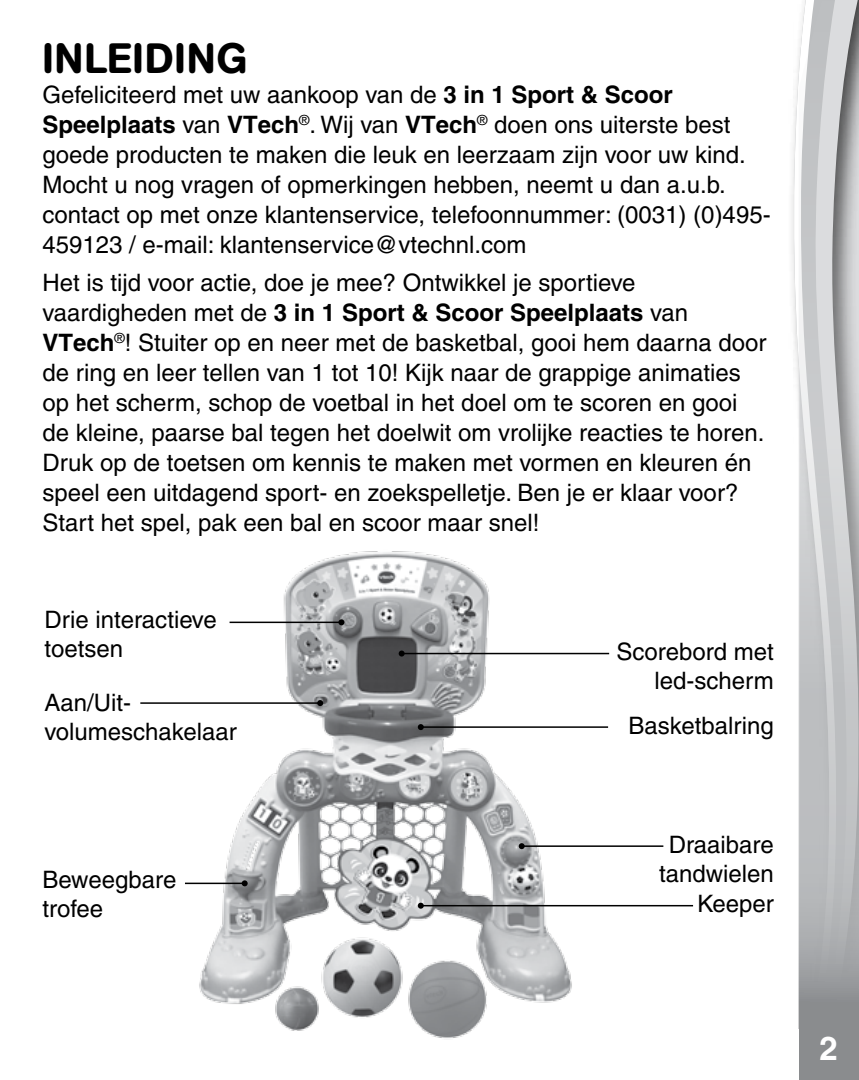
<style>
.page{position:relative;width:859px;height:1080px;background:#fff}
.page>*{position:absolute;margin:0;border:0;box-sizing:border-box;transform-origin:0 0}
.t1{font:500 42px "AG Book Rounded";letter-spacing:.02em;color:#000}
.t2{font:700 33px "Helvetica";color:#fff}
.t3{font:500 24px/30px "Helvetica";color:#000}
.s1{font-weight:700}
</style>
<div class="page">
<svg style="left:793px;top:55px;width:6px;height:974px"></svg>
<svg style="left:799px;top:0;width:60px;height:1080px;background:#bdbec0"></svg>
<img style="left:192px;top:551px;width:387px;height:453px">
<img style="left:410px;top:951px;width:79px;height:87px">
<img style="left:316px;top:929px;width:94px;height:89px">
<hr style="left:140px;top:702px;width:180px;height:2px;background:#000">
<svg style="left:317px;top:700px;width:6px;height:6px"></svg>
<hr style="left:230px;top:622px;width:111px;height:1px;background:#000">
<svg style="left:338px;top:619px;width:6px;height:6px"></svg>
<hr style="left:402px;top:653px;width:207px;height:1px;background:#000">
<svg style="left:399px;top:651px;width:6px;height:6px"></svg>
<hr style="left:421px;top:905px;width:272px;height:1px;background:#000">
<svg style="left:418px;top:903px;width:6px;height:6px"></svg>
<hr style="left:421px;top:726px;width:187px;height:2px;background:#000">
<svg style="left:418px;top:724px;width:6px;height:6px"></svg>
<hr style="left:522px;top:845px;width:141px;height:2px;background:#000">
<svg style="left:519px;top:843px;width:6px;height:6px"></svg>
<hr style="left:185px;top:883px;width:60px;height:1px;background:#000">
<svg style="left:242px;top:880px;width:6px;height:6px"></svg>
<img style="left:274px;top:984px;width:48px;height:47px">
<h1 class="t1" style="left:42px;top:34px;width:206px">INLEIDING</h1>
<p class="t3" style="left:42px;top:80px;width:730px">Gefeliciteerd met uw aankoop van de <span class="s1">3 in 1 Sport &amp; Scoor Speelplaats</span> van <span class="s1">VTech</span><sup>®</sup>. Wij van <span class="s1">VTech</span><sup>®</sup> doen ons uiterste best goede producten te maken die leuk en leerzaam zijn voor uw kind.<br>Mocht u nog vragen of opmerkingen hebben, neemt u dan a.u.b. contact op met onze klantenservice, telefoonnummer: (0031) (0)495- 459123 / e-mail: klantenservice@vtechnl.com</p>
<p class="t3" style="left:42px;top:268px;width:726px">Het is tijd voor actie, doe je mee? Ontwikkel je sportieve vaardigheden met de <span class="s1">3 in 1 Sport &amp; Scoor Speelplaats</span> van <span class="s1">VTech</span><sup>®</sup>! Stuiter op en neer met de basketbal, gooi hem daarna door de ring en leer tellen van 1 tot 10! Kijk naar de grappige animaties op het scherm, schop de voetbal in het doel om te scoren en gooi de kleine, paarse bal tegen het doelwit om vrolijke reacties te horen.<br>Druk op de toetsen om kennis te maken met vormen en kleuren én speel een uitdagend sport- en zoekspelletje. Ben je er klaar voor?<br>Start het spel, pak een bal en scoor maar snel!</p>
<p class="t3" style="left:45px;top:606px;width:174px;line-height:28.8px">Drie interactieve toetsen</p>
<p class="t3" style="left:45px;top:688px;width:194px;line-height:28.8px">Aan/Uit&shy;volumeschakelaar</p>
<p class="t3" style="left:42px;top:865px;width:136px;line-height:28.8px">Beweegbare trofee</p>
<p class="t3" style="left:616px;top:637px;width:159px;line-height:28.8px;text-align:right">Scorebord met led-scherm</p>
<p class="t3" style="left:628px;top:710px;width:147px">Basketbalring</p>
<p class="t3" style="left:659px;top:830px;width:116px;line-height:28.8px;text-align:center">Draaibare tandwielen</p>
<p class="t3" style="left:697px;top:889px;width:78px">Keeper</p>
<h2 class="t2" style="left:820px;top:1025px;width:26px">2 <sup>2</sup>2</h2>
</div>
